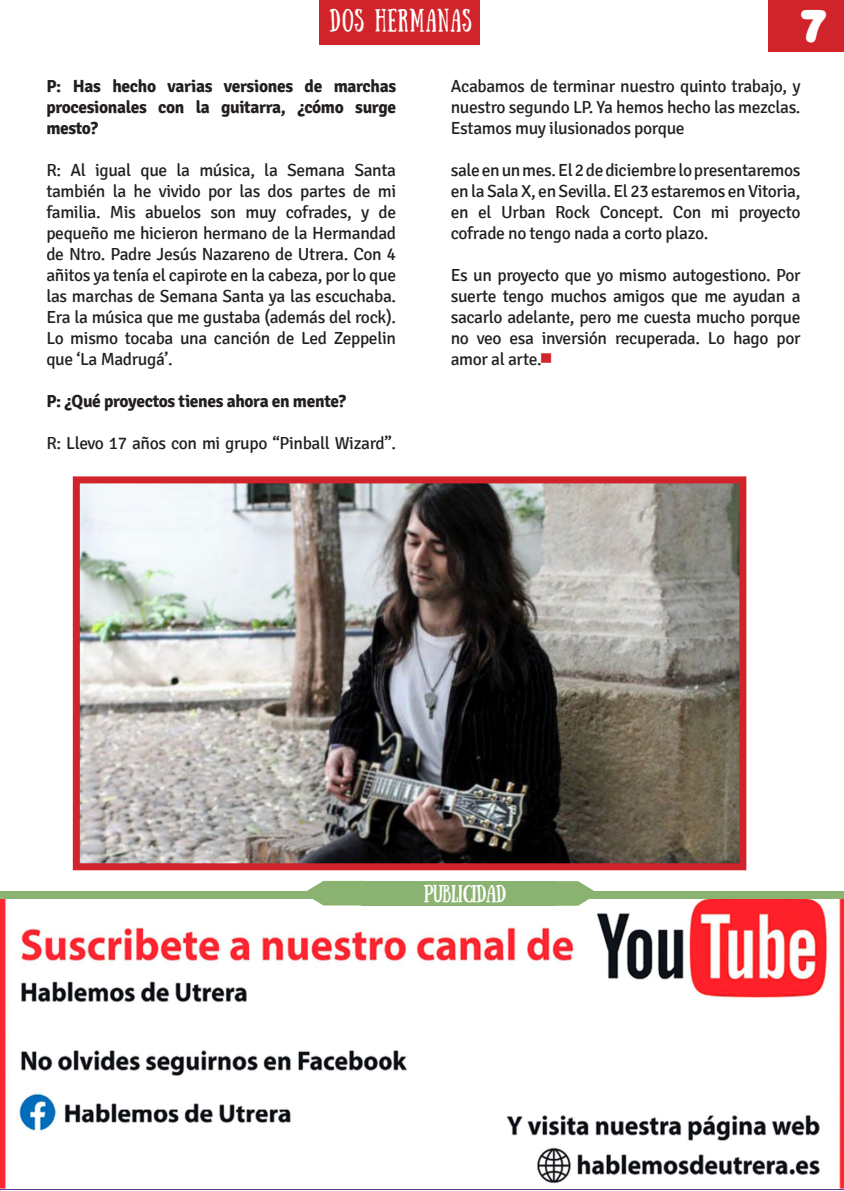
<style>
.page{position:relative;width:844px;height:1191px;background:#fff}
.page>*{position:absolute;margin:0;border:0;box-sizing:border-box;transform-origin:0 0}
.Cuerpo_de_texto_HdU{font:40.25px "Plump";color:#fff}
.t1{font:22.93px "Sunday";letter-spacing:.06em;color:#fff;scale:.79 1}
.Cuerpo_de_texto_HdU-2{font:17.5px/21px "Signika";letter-spacing:-.02em;color:#231f20;text-align:justify}
.Cuerpo_de_texto_HdU-3{font:700 17.5px/21px "Signika";letter-spacing:-.02em;color:#231f20;text-align:justify}
.Cuerpo_de_texto_HdU-4{font:17.5px "Sunday";letter-spacing:-.05em;color:#fff}
.s1{color:#d1232a}
</style>
<div class="page">
<div style="left:318px;top:0;width:161px;height:44px;background:#d1232a"></div>
<img style="left:81px;top:484px;width:657px;height:378px">
<div style="left:73px;top:476px;width:673px;height:394px;border:7px solid #d1232a"></div>
<div style="left:768px;top:0;width:75px;height:51px;background:#d1232a"></div>
<img style="left:0;top:893px;width:1px;height:298px">
<img style="left:1px;top:899px;width:842px;height:289px">
<svg style="left:303px;top:881px;width:58px;height:24px"></svg>
<div style="left:361px;top:881px;width:195px;height:24px;background:#8ab270"></div>
<svg style="left:556px;top:881px;width:42px;height:24px"></svg>
<div style="left:0;top:891px;width:843px;height:8px;background:#8ab270"></div>
<p class="Cuerpo_de_texto_HdU" style="left:781px;top:-7px;width:55px">11</p>
<p class="t1" style="left:329px;top:4px;width:181px">DOS HERMANAS</p>
<p class="Cuerpo_de_texto_HdU" style="left:800px;top:-4px;width:28px">7</p>
<p class="Cuerpo_de_texto_HdU-3" style="left:46px;top:75px;width:351px">P: Has hecho varias versiones de marchas procesionales con la guitarra, ¿cómo surge mesto?</p>
<p class="Cuerpo_de_texto_HdU-2" style="left:46px;top:160px;width:351px">R: Al igual que la música, la Semana Santa también la he vivido por las dos partes de mi familia. Mis abuelos son muy cofrades, y de pequeño me hicieron hermano de la Hermandad de Ntro. Padre Jesús Nazareno de Utrera. Con 4 añitos ya tenía el capirote en la cabeza, por lo que las marchas de Semana Santa ya las escuchaba.<br>Era la música que me gustaba (además del rock).<br>Lo mismo tocaba una canción de Led Zeppelin que ‘La Madrugá’.</p>
<p class="Cuerpo_de_texto_HdU-3" style="left:46px;top:390px;width:301px">P: ¿Qué proyectos tienes ahora en mente?</p>
<p class="Cuerpo_de_texto_HdU-2" style="left:46px;top:433px;width:351px">R: Llevo 17 años con mi grupo “Pinball Wizard”.</p>
<p class="Cuerpo_de_texto_HdU-2" style="left:450px;top:76px;width:351px">Acabamos de terminar nuestro quinto trabajo, y nuestro segundo LP. Ya hemos hecho las mezclas.<br>Estamos muy ilusionados porque</p>
<p class="Cuerpo_de_texto_HdU-2" style="left:450px;top:160px;width:351px">sale en un mes. El 2 de diciembre lo presentaremos en la Sala X, en Sevilla. El 23 estaremos en Vitoria, en el Urban Rock Concept. Con mi proyecto cofrade no tengo nada a corto plazo.</p>
<p class="Cuerpo_de_texto_HdU-2" style="left:450px;top:265px;width:351px">Es un proyecto que yo mismo autogestiono. Por suerte tengo muchos amigos que me ayudan a sacarlo adelante, pero me cuesta mucho porque no veo esa inversión recuperada. Lo hago por</p>
<p class="Cuerpo_de_texto_HdU-2" style="left:450px;top:349px;width:103px">amor al arte.<span class="s1">■</span></p>
<p class="Cuerpo_de_texto_HdU-4" style="left:423px;top:882px;width:84px">PUBLICIDAD</p>
</div>
